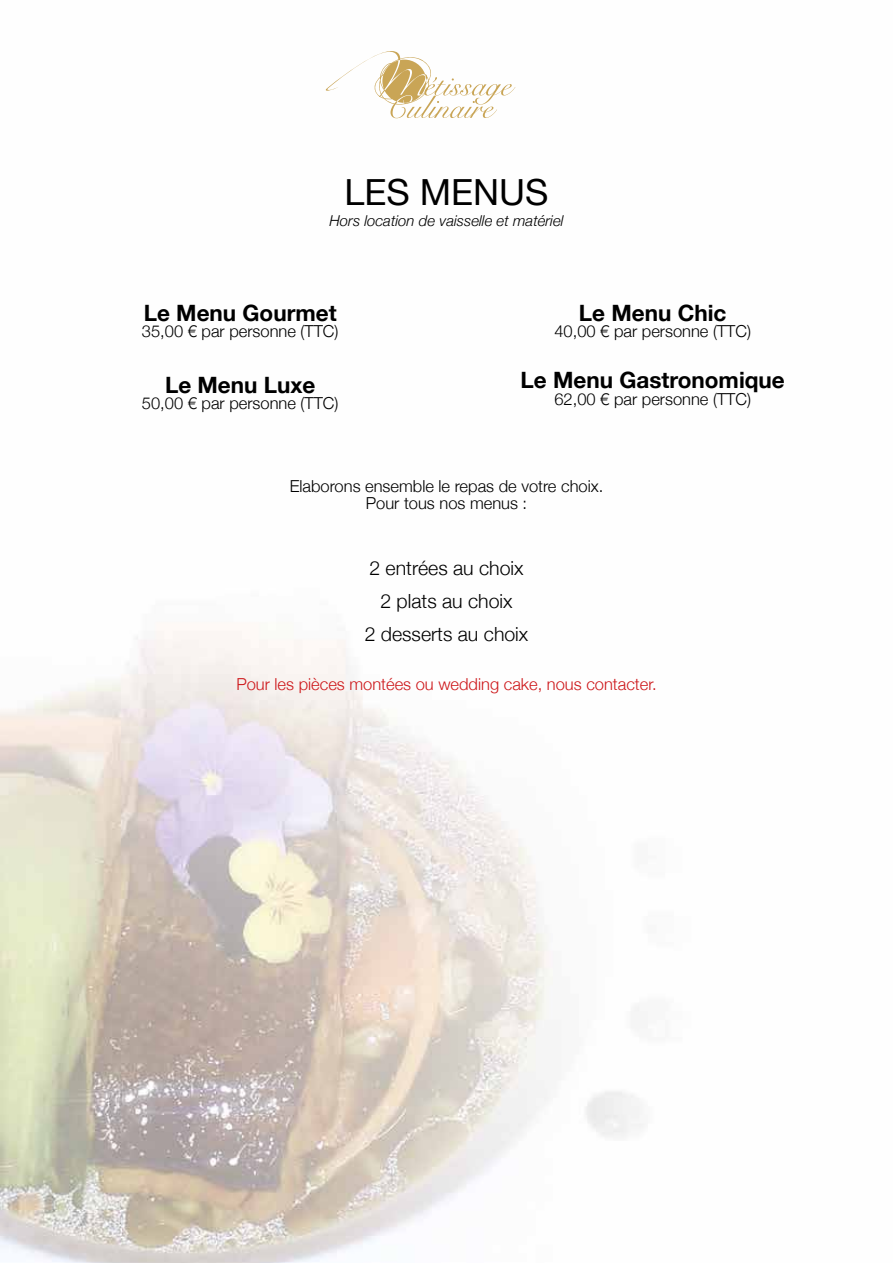
<style>
.page{position:relative;width:893px;height:1263px;background:#fff}
.page>*{position:absolute;margin:0;border:0;box-sizing:border-box;transform-origin:0 0}
.t1{font:36px "Helvetica Neue";color:#000}
.t2{font:700 22.5px "Helvetica Neue";color:#000}
.t3{font:300 19.5px/33px "Helvetica Neue";color:#000;text-align:center}
.t4{font:300 16.5px/16.5px "Helvetica Neue";color:#000;text-align:center}
.t5{font:300 16.5px "Helvetica Neue";color:#cd171a}
.t6{font:italic 300 15px "Helvetica Neue";color:#000}
</style>
<div class="page">
<img style="left:0;top:87px;width:644px;height:1176px">
<svg style="left:325px;top:51px;width:190px;height:67px"></svg>
<h1 class="t1" style="left:344px;top:166px;width:206px">LES MENUS</h1>
<p class="t6" style="left:329px;top:209px;width:236px">Hors location de vaisselle et matériel</p>
<h2 class="t2" style="left:144px;top:295px;width:194px">Le Menu Gourmet</h2>
<p class="t4" style="left:142px;top:322px;width:198px">35,00 € par personne (TTC)</p>
<h2 class="t2" style="left:165px;top:367px;width:152px">Le Menu Luxe</h2>
<p class="t4" style="left:142px;top:394px;width:198px">50,00 € par personne (TTC)</p>
<h2 class="t2" style="left:579px;top:295px;width:149px">Le Menu Chic</h2>
<p class="t4" style="left:554px;top:322px;width:198px">40,00 € par personne (TTC)</p>
<h2 class="t2" style="left:521px;top:362px;width:266px">Le Menu Gastronomique</h2>
<p class="t4" style="left:554px;top:389px;width:198px">62,00 € par personne (TTC)</p>
<p class="t4" style="left:290px;top:477px;width:315px">Elaborons ensemble le repas de votre choix.<br>Pour tous nos menus :</p>
<p class="t3" style="left:365px;top:550px;width:165px">2 entrées au choix<br>2 plats au choix<br>2 desserts au choix</p>
<p class="t5" style="left:236px;top:671px;width:422px">Pour les pièces montées ou wedding cake, nous contacter.</p>
</div>
